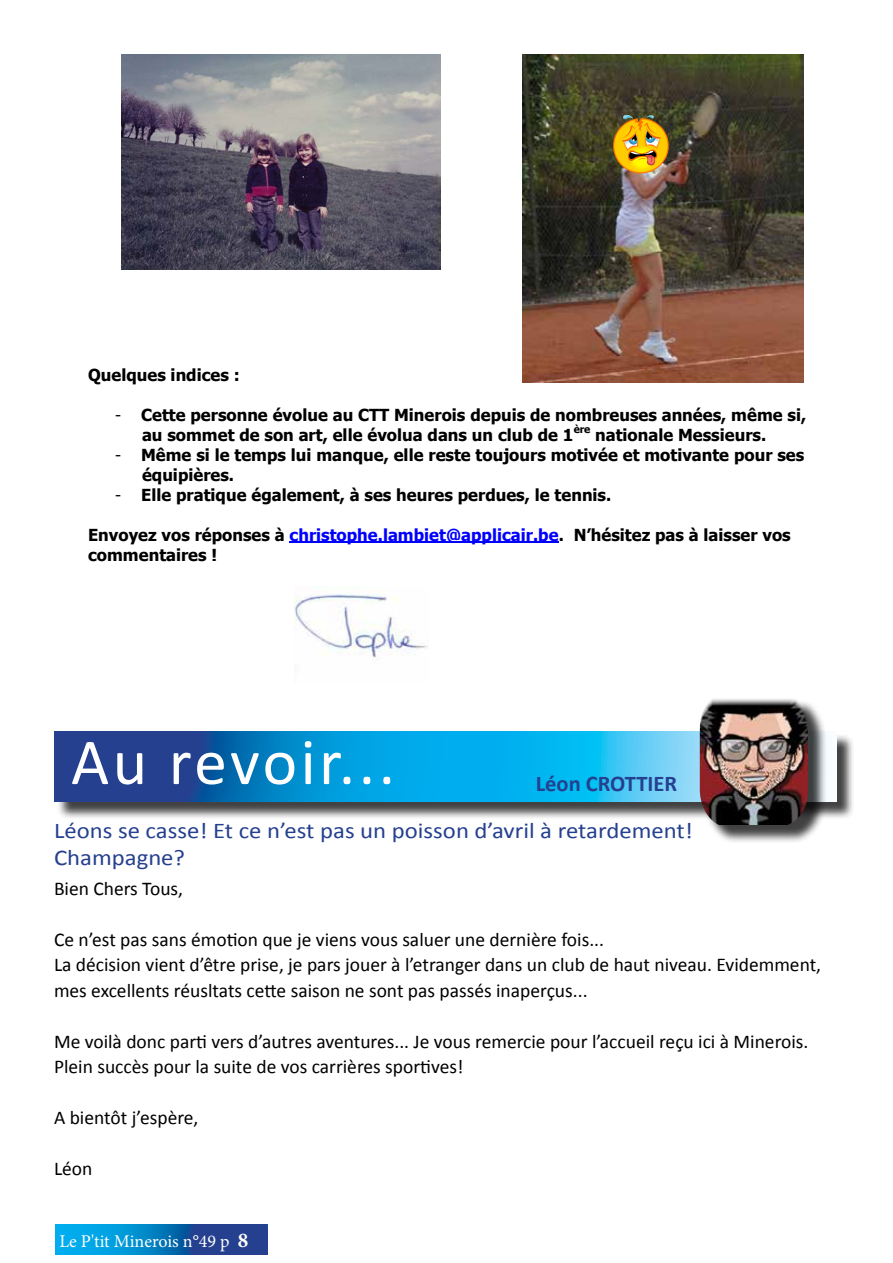
<style>
.page{position:relative;width:893px;height:1263px;background:#fff}
.page>*{position:absolute;margin:0;border:0;box-sizing:border-box;transform-origin:0 0}
.t1{font:66px "Calibri";letter-spacing:.045em;color:#fff}
.t2{font:22.5px/27px "Calibri";color:#25408f;scale:1.1 1}
.t3{font:700 22.5px "Calibri";color:#25408f}
.t4{font:19.5px/25.5px "Calibri";color:#000}
.t5{font:18px "Minion Pro";letter-spacing:-.005em;color:#fff}
.t6{font:700 16.5px/20px "Tahoma";color:#000}
.t7{font:700 10.5px "Tahoma";color:#000}
.s1{font-weight:400}
.s2{color:#00f}
.s3{font-weight:700;font-size:21px}
</style>
<div class="page">
<svg style="left:55px;top:1225px;width:213px;height:29px;background:#0d72b9"></svg>
<img style="left:121px;top:54px;width:320px;height:216px">
<img style="left:522px;top:54px;width:281px;height:329px">
<img style="left:613px;top:115px;width:56px;height:58px">
<hr style="left:290px;top:542px;width:269px;height:1px;background:#00f">
<img style="left:295px;top:589px;width:133px;height:71px">
<div style="left:56px;top:734px;width:799px;height:86px;background:#000;opacity:.75"></div>
<svg style="left:54px;top:731px;width:782px;height:70px;background:#1b91cf"></svg>
<div style="left:702px;top:700px;width:125px;height:143px;background:#000;opacity:.75"></div>
<img style="left:700px;top:699px;width:108px;height:126px">
<p class="t6" style="left:88px;top:364px;width:153px">Quelques indices :</p>
<p class="t6" style="left:142px;top:404px;width:666px;text-indent:-27px"><span class="s1">-</span> Cette personne évolue au CTT Minerois depuis de nombreuses années, même si, au sommet de son art, elle évolua dans un club de 1</p>
<p class="t7" style="left:574px;top:422px;width:18px">ère</p>
<p class="t6" style="left:595px;top:424px;width:172px">nationale Messieurs.</p>
<p class="t6" style="left:142px;top:444px;width:664px;text-indent:-27px"><span class="s1">-</span> Même si le temps lui manque, elle reste toujours motivée et motivante pour ses équipières.</p>
<p class="t6" style="left:115px;top:484px;width:498px"><span class="s1">-</span> Elle pratique également, à ses heures perdues, le tennis.</p>
<p class="t6" style="left:88px;top:524px;width:704px">Envoyez vos réponses à <span class="s2">christophe.lambiet@applicair.be</span>. N’hésitez pas à laisser vos commentaires !</p>
<h1 class="t1" style="left:71px;top:720px;width:326px">Au revoir...</h1>
<p class="t3" style="left:536px;top:769px;width:143px">Léon CROTTIER</p>
<p class="t2" style="left:54px;top:817px;width:582px">Léons se casse! Et ce n’est pas un poisson d’avril à retardement!<br>Champagne?</p>
<p class="t4" style="left:54px;top:876px;width:131px">Bien Chers Tous,</p>
<p class="t4" style="left:54px;top:927px;width:769px">Ce n’est pas sans émotion que je viens vous saluer une dernière fois...<br>La décision vient d’être prise, je pars jouer à l’etranger dans un club de haut niveau. Evidemment, mes excellents réusltats cette saison ne sont pas passés inaperçus...</p>
<p class="t4" style="left:54px;top:1029px;width:756px">Me voilà donc parti vers d’autres aventures... Je vous remercie pour l’accueil reçu ici à Minerois.<br>Plein succès pour la suite de vos carrières sportives!</p>
<p class="t4" style="left:54px;top:1105px;width:146px">A bientôt j’espère,</p>
<p class="t4" style="left:54px;top:1156px;width:40px">Léon</p>
<p class="t5" style="left:59px;top:1229px;width:191px">Le P'tit Minerois n°49 p <span class="s3">8</span></p>
</div>
